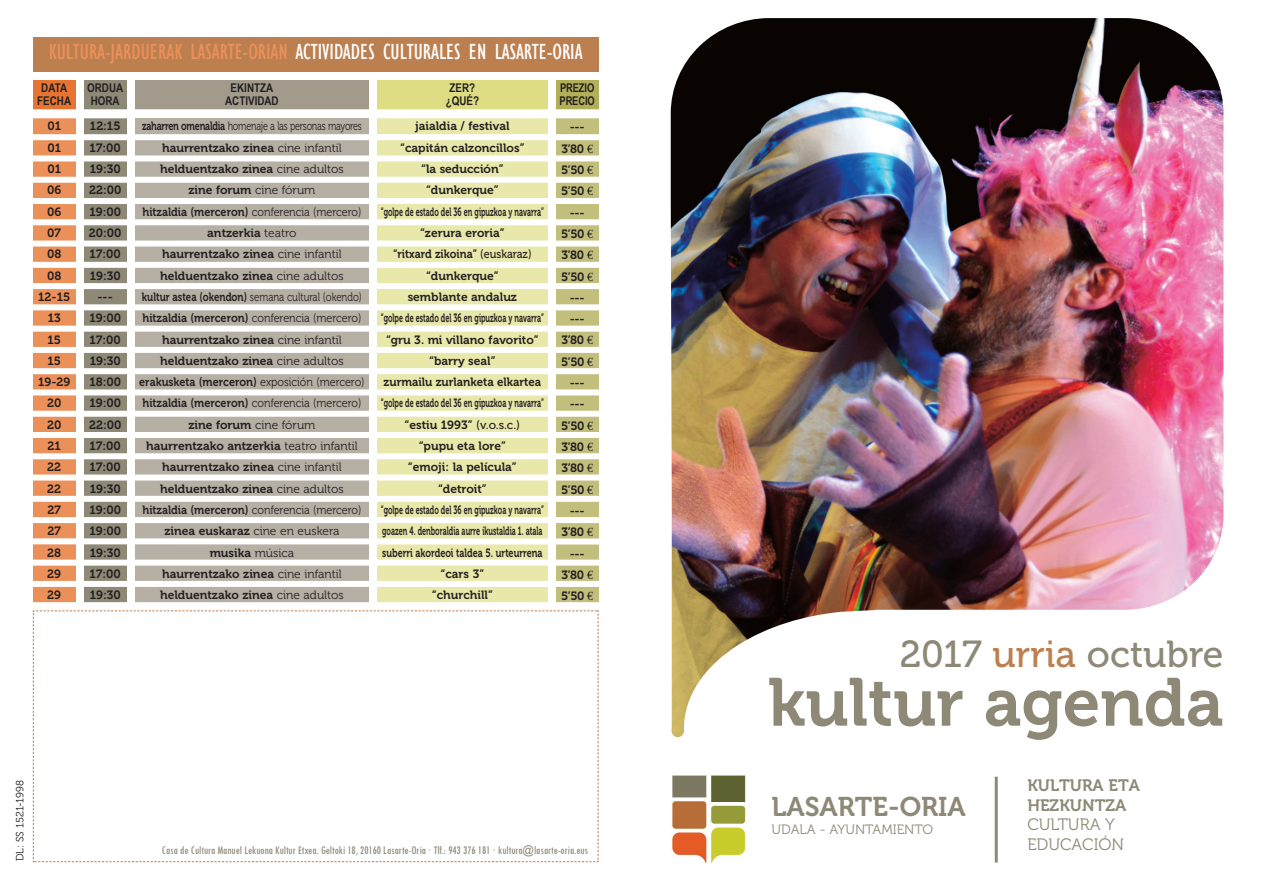
<style>
.page{position:relative;width:1263px;height:893px;background:#fff}
.page>*{position:absolute;margin:0;border:0;box-sizing:border-box;transform-origin:0 0}
.t1{font:67.5px "Museo 700";color:#8e8877}
.t2{font:37.5px "Museo 500";color:#8e8877}
.t3{font:27px "Museo 700";color:#8e8877}
.t4{font:condensed 22.5px "Gill Sans";color:#fff}
.t5{font:16.5px/19.5px "Museo 700";color:#8e8877}
.t6{font:16.5px/19.5px "Museo 300";color:#8e8877}
.t7{font:13.5px "Museo 300";color:#8e8877}
.t8{font:12px/21.3px "Museo 700";color:#231f20;text-align:center}
.t9{font:12px "Museo 300";color:#231f20;scale:.9 1}
.t10{font:condensed 12px "Tw Cen";color:#8e8877;scale:.95 1}
.t11{font:12px/21.3px "Museo 700";letter-spacing:-.03em;color:#231f20;text-align:center}
.t12{font:12px/21.3px "Museo 300";color:#231f20;scale:.8 1}
.t13{font:12px "Museo 300";letter-spacing:-.025em;color:#231f20;scale:.75 1}
.t14{font:700 12px/13.5px "Arial Narrow";color:#231f20;text-align:center}
.t15{font:700 12px/13.5px "Arial Narrow";color:#231f20;scale:.95 1}
.t16{font:10.5px "Museo 300";color:#231f20}
.s1{color:#ec905a}
.s2{font-family:"Museo 700"}
.s3{font-family:"Museo 300"}
.s4{font-family:"Museo 500"}
.s5{font-family:"Euro Serif"}
.s6{color:#bc7f50}
</style>
<div class="page">
<img style="left:671px;top:18px;width:553px;height:719px">
<div style="left:377px;top:80px;width:170px;height:212px;background:#dedd84"></div>
<div style="left:556px;top:80px;width:42px;height:212px;background:#b1b058"></div>
<div style="left:135px;top:80px;width:234px;height:212px;background:#a29b8c"></div>
<div style="left:84px;top:80px;width:42px;height:212px;background:#8e8877"></div>
<div style="left:33px;top:80px;width:42px;height:212px;background:#e77433"></div>
<div style="left:33px;top:37px;width:565px;height:34px;background:#bc7f50"></div>
<div style="left:377px;top:118px;width:170px;height:34px;background:#efefc5"></div>
<div style="left:556px;top:118px;width:42px;height:29px;background:#c2bf7d"></div>
<div style="left:84px;top:118px;width:42px;height:28px;background:#b1aca1"></div>
<div style="left:33px;top:118px;width:42px;height:21px;background:#f1b28d"></div>
<div style="left:377px;top:119px;width:170px;height:700px;background:#e8e8ab"></div>
<div style="left:556px;top:120px;width:42px;height:701px;background:#c2bf7d"></div>
<div style="left:84px;top:119px;width:42px;height:700px;background:#8e8877"></div>
<div style="left:33px;top:119px;width:42px;height:717px;background:#ec905a"></div>
<div style="left:27px;top:109px;width:614px;height:9px;background:#fff"></div>
<div style="left:135px;top:118px;width:234px;height:25px;background:#b5afa4"></div>
<div style="left:135px;top:119px;width:234px;height:707px;background:#b5afa4"></div>
<div style="left:0;top:177px;width:614px;height:6px;background:#fff"></div>
<div style="left:0;top:198px;width:613px;height:6px;background:#fff"></div>
<div style="left:0;top:219px;width:612px;height:6px;background:#fff"></div>
<div style="left:0;top:240px;width:611px;height:6px;background:#fff"></div>
<div style="left:0;top:283px;width:612px;height:6px;background:#fff"></div>
<div style="left:0;top:262px;width:613px;height:6px;background:#fff"></div>
<div style="left:1px;top:304px;width:614px;height:6px;background:#fff"></div>
<div style="left:0;top:347px;width:613px;height:6px;background:#fff"></div>
<div style="left:3px;top:368px;width:613px;height:6px;background:#fff"></div>
<div style="left:0;top:389px;width:612px;height:6px;background:#fff"></div>
<div style="left:1px;top:411px;width:613px;height:6px;background:#fff"></div>
<div style="left:0;top:432px;width:613px;height:6px;background:#fff"></div>
<div style="left:18px;top:155px;width:626px;height:6px;background:#fff"></div>
<div style="left:27px;top:453px;width:613px;height:6px;background:#fff"></div>
<div style="left:20px;top:474px;width:614px;height:6px;background:#fff"></div>
<div style="left:13px;top:325px;width:596px;height:6px;background:#fff"></div>
<div style="left:21px;top:134px;width:592px;height:6px;background:#fff"></div>
<div style="left:0;top:606px;width:631px;height:247px;background:#fff"></div>
<img style="left:672px;top:775px;width:74px;height:88px">
<hr style="left:995px;top:776px;width:3px;height:86px;background:#8e8877">
<div style="left:19px;top:496px;width:613px;height:6px;background:#fff"></div>
<div style="left:11px;top:517px;width:613px;height:6px;background:#fff"></div>
<div style="left:27px;top:559px;width:613px;height:6px;background:#fff"></div>
<div style="left:19px;top:581px;width:613px;height:6px;background:#fff"></div>
<div style="left:19px;top:602px;width:613px;height:6px;background:#fff"></div>
<div style="left:5px;top:538px;width:613px;height:6px;background:#fff"></div>
<svg style="left:33px;top:610px;width:566px;height:252px"></svg>
<h3 class="t4" style="left:49px;top:38px;width:535px"><span class="s1">KULTURA-JARDUERAK LASARTE-ORIAN</span> ACTIVIDADES CULTURALES EN LASARTE-ORIA</h3>
<p class="t14" style="left:37px;top:80px;width:35px">DATA<br>FECHA</p>
<p class="t14" style="left:87px;top:80px;width:38px;text-align:left">ORDUA<br>HORA</p>
<p class="t14" style="left:225px;top:80px;width:55px">EKINTZA<br>ACTIVIDAD</p>
<p class="t8" style="left:38px;top:117px;width:34px">01<br>01<br>01<br>06<br>06<br>07<br>08<br>08<br>12-15<br>13<br>15<br>15<br>19-29<br>20<br>20<br>21<br>22<br>22<br>27<br>27<br>28<br>29<br>29</p>
<p class="t13" style="left:142px;top:122px;width:295px"><span class="s2">zaharren omenaldia</span> homenaje a las personas mayores</p>
<p class="t8" style="left:89px;top:117px;width:34px">12:15<br>17:00<br>19:30<br>22:00<br>19:00<br>20:00<br>17:00<br>19:30 ---<br>19:00<br>17:00<br>19:30<br>18:00<br>19:00<br>22:00<br>17:00<br>17:00<br>19:30<br>19:00<br>19:00<br>19:30<br>17:00<br>19:30</p>
<p class="t8" style="left:160px;top:138px;width:185px">haurrentzako zinea <span class="s3">cine infantil </span>helduentzako zinea <span class="s3">cine adultos </span>zine forum <span class="s3">cine fórum</span></p>
<p class="t9" style="left:142px;top:207px;width:245px"><span class="s2">hitzaldia (merceron)</span> conferencia (mercero)</p>
<p class="t8" style="left:160px;top:223px;width:185px">antzerkia <span class="s3">teatro<br></span>haurrentzako zinea <span class="s3">cine infantil </span>helduentzako zinea <span class="s3">cine adultos</span></p>
<p class="t12" style="left:142px;top:287px;width:277px"><span class="s2">kultur astea (okendon)</span> semana cultural (okendo) <span class="s2">hitzaldia (merceron)</span> conferencia (mercero)</p>
<p class="t8" style="left:139px;top:330px;width:227px">haurrentzako zinea <span class="s3">cine infantil </span>helduentzako zinea <span class="s3">cine adultos </span>erakusketa (merceron) <span class="s3">exposición (mercero)</span></p>
<p class="t9" style="left:142px;top:399px;width:245px"><span class="s2">hitzaldia (merceron)</span> conferencia (mercero)</p>
<p class="t8" style="left:146px;top:415px;width:213px">zine forum <span class="s3">cine fórum<br></span>haurrentzako antzerkia <span class="s3">teatro infantil </span>haurrentzako zinea <span class="s3">cine infantil </span>helduentzako zinea <span class="s3">cine adultos</span></p>
<p class="t9" style="left:142px;top:505px;width:245px"><span class="s2">hitzaldia (merceron)</span> conferencia (mercero)</p>
<p class="t8" style="left:160px;top:521px;width:185px">zinea euskaraz <span class="s3">cine en euskera </span>musika <span class="s3">música<br></span>haurrentzako zinea <span class="s3">cine infantil </span>helduentzako zinea <span class="s3">cine adultos</span></p>
<p class="t14" style="left:446px;top:80px;width:35px">ZER? ¿QUÉ?</p>
<p class="t15" style="left:560px;top:80px;width:39px">PREZIO<br>PRECIO</p>
<p class="t8" style="left:381px;top:117px;width:165px">jaialdia / festival<br>“capitán calzoncillos”<br>“la seducción”<br>“dunkerque”<br>“golpe de estado del 36 en gipuzkoa y navarra” “zerura eroria”<br>“ritxard zikoina” <span class="s4">(euskaraz) </span>“dunkerque”<br>semblante andaluz<br>“golpe de estado del 36 en gipuzkoa y navarra” “gru 3. mi villano favorito” “barry seal”<br>zurmailu zurlanketa elkartea “golpe de estado del 36 en gipuzkoa y navarra” “estiu 1993” <span class="s4">(v.o.s.c.)<br></span>“pupu eta lore”<br>“emoji: la película”<br>“detroit”<br>“golpe de estado del 36 en gipuzkoa y navarra” goazen 4. denboraldia aurre ikustaldia 1. atala suberri akordeoi taldea 5. urteurrena “cars 3”<br>“churchill”</p>
<p class="t11" style="left:561px;top:118px;width:34px">---<br>3’80 <span class="s5">€<br></span>5’50 <span class="s5">€<br></span>5’50 <span class="s5">€ </span>---<br>5’50 <span class="s5">€<br></span>3’80 <span class="s5">€<br></span>5’50 <span class="s5">€ </span>--- ---<br>3’80 <span class="s5">€<br></span>5’50 <span class="s5">€ </span>--- ---<br>5’50 <span class="s5">€<br></span>3’80 <span class="s5">€<br></span>3’80 <span class="s5">€<br></span>5’50 <span class="s5">€ </span>---<br>3’80 <span class="s5">€ </span>---<br>3’80 <span class="s5">€<br></span>5’50 <span class="s5">€</span></p>
<p class="t16" style="left:16px;top:861px;width:83px;rotate:-90deg">DL: SS 1521-1998</p>
<p class="t10" style="left:162px;top:843px;width:450px">Casa de Cultura Manuel Lekuona Kultur Etxea. Geltoki 18, 20160 Lasarte-Oria · Tlf.: 943 376 181 · kultura@lasarte-oria.eus</p>
<h2 class="t2" style="left:900px;top:640px;width:325px">2017 <span class="s6">urria</span> octubre</h2>
<h1 class="t1" style="left:768px;top:677px;width:457px">kultur agenda</h1>
<h3 class="t3" style="left:772px;top:796px;width:196px">LASARTE-ORIA</h3>
<p class="t7" style="left:772px;top:824px;width:163px">UDALA - AYUNTAMIENTO</p>
<h3 class="t5" style="left:1027px;top:777px;width:114px">KULTURA ETA<br>HEZKUNTZA</h3>
<h3 class="t6" style="left:1027px;top:816px;width:98px">CULTURA Y<br>EDUCACIÓN</h3>
</div>
